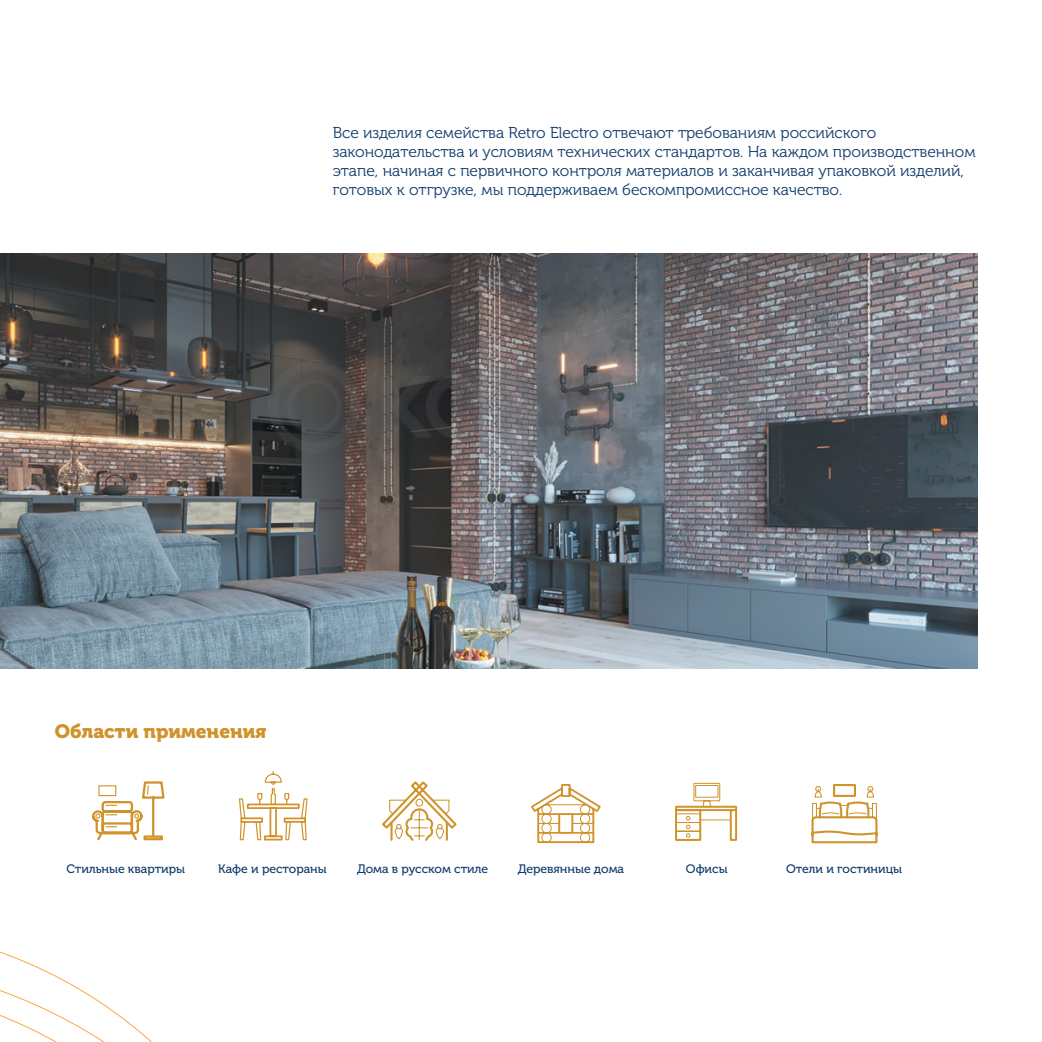
<style>
.page{position:relative;width:1042px;height:1042px;background:#fff}
.page>*{position:absolute;margin:0;border:0;box-sizing:border-box;transform-origin:0 0}
.t1{font:19.25px "Museo Cyrl 900";color:#d0932c}
.t2{font:15.75px/18.9px "Museo Cyrl 300";color:#0f3c6c}
.t3{font:12.25px "Museo Cyrl 500";color:#0f3c6c}
</style>
<div class="page">
<img style="left:0;top:253px;width:977px;height:415px">
<svg style="left:0;top:631px;width:163px;height:411px"></svg>
<svg style="left:91px;top:780px;width:74px;height:62px"></svg>
<svg style="left:239px;top:771px;width:69px;height:70px"></svg>
<svg style="left:382px;top:781px;width:75px;height:60px"></svg>
<svg style="left:531px;top:784px;width:70px;height:60px"></svg>
<svg style="left:675px;top:782px;width:63px;height:59px"></svg>
<div style="left:833px;top:784px;width:23px;height:13px;border:2px solid #d0932c"></div>
<svg style="left:811px;top:785px;width:67px;height:59px"></svg>
<img style="left:260px;top:350px;width:521px;height:114px">
<p class="t2" style="left:333px;top:124px;width:644px">Все изделия семейства Retro Electro отвечают требованиям российского законодательства и условиям технических стандартов. На каждом производственном этапе, начиная с первичного контроля материалов и заканчивая упаковкой изделий, готовых к отгрузке, мы поддерживаем бескомпромиссное качество.</p>
<p class="t1" style="left:55px;top:720px;width:213px">Области применения</p>
<p class="t3" style="left:66px;top:862px;width:120px">Стильные квартиры</p>
<p class="t3" style="left:218px;top:862px;width:110px">Кафе и рестораны</p>
<p class="t3" style="left:357px;top:862px;width:132px">Дома в русском стиле</p>
<p class="t3" style="left:518px;top:862px;width:108px">Деревянные дома</p>
<p class="t3" style="left:686px;top:862px;width:43px">Офисы</p>
<p class="t3" style="left:786px;top:862px;width:118px">Отели и гостиницы</p>
</div>
